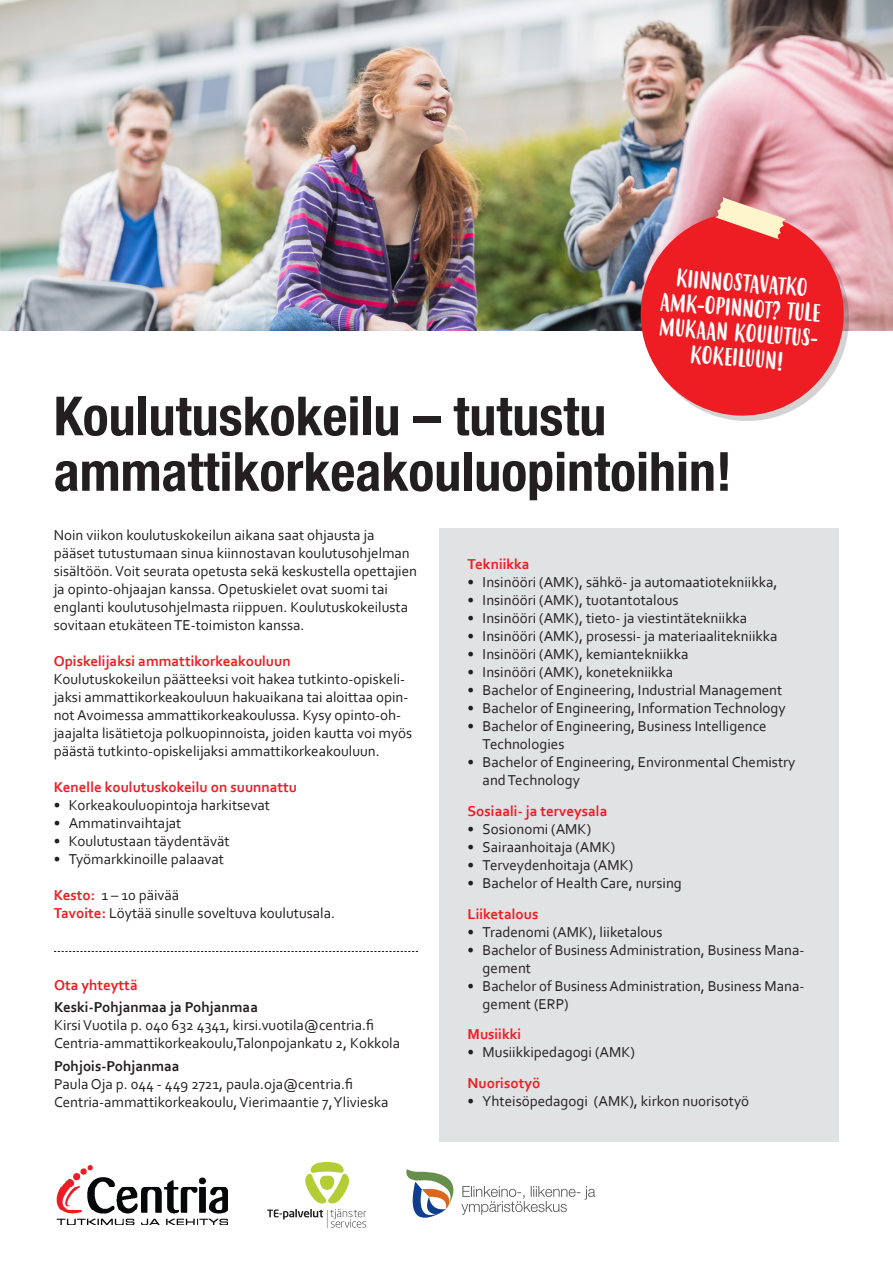
<style>
.page{position:relative;width:893px;height:1263px;background:#fff}
.page>*{position:absolute;margin:0;border:0;box-sizing:border-box;transform-origin:0 0}
.otsikko_1{font:700 condensed 54px/55.5px "Helvetica Neue";color:#231f20}
.t1{font:24.3px/24.9px "Budidaya";color:#fff;text-align:center}
.leipis{font:15px/18px "Corbel";color:#231f20}
.leipis-2{font:700 15px "Corbel";color:#ee1d23}
.leipis-3{font:700 15px "Corbel";color:#231f20}
.s1{font-weight:700;color:#ee1d23}
</style>
<div class="page">
<div style="left:439px;top:528px;width:400px;height:614px;background:#e1e2e4"></div>
<img style="left:0;top:0;width:893px;height:330px">
<img style="left:56px;top:1165px;width:172px;height:60px">
<svg style="left:267px;top:1162px;width:99px;height:66px"></svg>
<svg style="left:461px;top:1186px;width:134px;height:29px"></svg>
<svg style="left:406px;top:1170px;width:48px;height:48px"></svg>
<div style="left:645px;top:217px;width:204px;height:204px;background:#231f20;opacity:.2"></div>
<svg style="left:639px;top:197px;width:207px;height:220px;background:#e85257"></svg>
<svg style="left:54px;top:951px;width:364px;height:1px"></svg>
<p class="t1" style="left:663px;top:266px;width:166px;rotate:4deg">KIINNOSTAVATKO<br>AMK-OPINNOT? TULE<br>MUKAAN KOULUTUS-</p>
<p class="t1" style="left:692px;top:343px;width:94px;rotate:4deg">KOKEILUUN!</p>
<p class="otsikko_1" style="left:54px;top:388px;width:680px">Koulutuskokeilu – tutustu ammattikorkeakouluopintoihin!</p>
<p class="leipis" style="left:54px;top:526px;width:365px">Noin viikon koulutuskokeilun aikana saat ohjausta ja pääset tutustumaan sinua kiinnostavan koulutusohjelman sisältöön. Voit seurata opetusta sekä keskustella opettajien ja opinto-ohjaajan kanssa. Opetuskielet ovat suomi tai englanti koulutusohjelmasta riippuen. Koulutuskokeilusta sovitaan etukäteen TE-toimiston kanssa.</p>
<p class="leipis-2" style="left:54px;top:652px;width:238px">Opiskelijaksi ammattikorkeakouluun</p>
<p class="leipis" style="left:54px;top:670px;width:360px">Koulutuskokeilun päätteeksi voit hakea tutkinto-opiskeli&shy;jaksi ammattikorkeakouluun hakuaikana tai aloittaa opin&shy;not Avoimessa ammattikorkeakoulussa. Kysy opinto-oh&shy;jaajalta lisätietoja polkuopinnoista, joiden kautta voi myös päästä tutkinto-opiskelijaksi ammattikorkeakouluun.</p>
<p class="leipis-2" style="left:54px;top:778px;width:245px">Kenelle koulutuskokeilu on suunnattu</p>
<p class="leipis" style="left:54px;top:796px;width:218px">• Korkeakouluopintoja harkitsevat</p>
<p class="leipis" style="left:54px;top:814px;width:129px">• Ammatinvaihtajat</p>
<p class="leipis" style="left:54px;top:832px;width:177px">• Koulutustaan täydentävät</p>
<p class="leipis" style="left:54px;top:850px;width:172px">• Työmarkkinoille palaavat</p>
<p class="leipis" style="left:54px;top:886px;width:127px"><span class="s1">Kesto:</span> 1 – 10 päivää</p>
<p class="leipis" style="left:54px;top:904px;width:283px"><span class="s1">Tavoite:</span> Löytää sinulle soveltuva koulutusala.</p>
<p class="leipis-2" style="left:54px;top:976px;width:85px">Ota yhteyttä</p>
<p class="leipis-3" style="left:54px;top:998px;width:206px">Keski-Pohjanmaa ja Pohjanmaa</p>
<p class="leipis" style="left:54px;top:1016px;width:322px">Kirsi Vuotila p. 040 632 4341, kirsi.vuotila@centria.fi</p>
<p class="leipis" style="left:54px;top:1034px;width:348px">Centria-ammattikorkeakoulu,Talonpojankatu 2, Kokkola</p>
<p class="leipis-3" style="left:54px;top:1056px;width:127px">Pohjois-Pohjanmaa</p>
<p class="leipis" style="left:54px;top:1074px;width:301px">Paula Oja p. 044 - 449 2721, paula.oja@centria.fi</p>
<p class="leipis" style="left:54px;top:1092px;width:336px">Centria-ammattikorkeakoulu, Vierimaantie 7, Ylivieska</p>
<p class="leipis-2" style="left:468px;top:555px;width:64px">Tekniikka</p>
<p class="leipis" style="left:468px;top:573px;width:311px">• Insinööri (AMK), sähkö- ja automaatiotekniikka,</p>
<p class="leipis" style="left:468px;top:591px;width:212px">• Insinööri (AMK), tuotantotalous</p>
<p class="leipis" style="left:468px;top:609px;width:281px">• Insinööri (AMK), tieto- ja viestintätekniikka</p>
<p class="leipis" style="left:468px;top:627px;width:311px">• Insinööri (AMK), prosessi- ja materiaalitekniikka</p>
<p class="leipis" style="left:468px;top:645px;width:222px">• Insinööri (AMK), kemiantekniikka</p>
<p class="leipis" style="left:468px;top:663px;width:207px">• Insinööri (AMK), konetekniikka</p>
<p class="leipis" style="left:468px;top:681px;width:316px">• Bachelor of Engineering, Industrial Management</p>
<p class="leipis" style="left:468px;top:699px;width:319px">• Bachelor of Engineering, Information Technology</p>
<p class="leipis" style="left:483px;top:717px;width:286px;text-indent:-15px">• Bachelor of Engineering, Business Intelligence<br>Technologies</p>
<p class="leipis" style="left:483px;top:753px;width:314px;text-indent:-15px">• Bachelor of Engineering, Environmental Chemistry and Technology</p>
<p class="leipis-2" style="left:468px;top:801px;width:141px">Sosiaali- ja terveysala</p>
<p class="leipis" style="left:468px;top:819px;width:125px">• Sosionomi (AMK)</p>
<p class="leipis" style="left:468px;top:837px;width:149px">• Sairaanhoitaja (AMK)</p>
<p class="leipis" style="left:468px;top:855px;width:167px">• Terveydenhoitaja (AMK)</p>
<p class="leipis" style="left:468px;top:873px;width:216px">• Bachelor of Health Care, nursing</p>
<p class="leipis-2" style="left:468px;top:904px;width:72px">Liiketalous</p>
<p class="leipis" style="left:468px;top:922px;width:196px">• Tradenomi (AMK), liiketalous</p>
<p class="leipis" style="left:483px;top:940px;width:323px;text-indent:-15px">• Bachelor of Business Administration, Business Mana&shy;gement</p>
<p class="leipis" style="left:483px;top:976px;width:323px;text-indent:-15px">• Bachelor of Business Administration, Business Mana&shy;gement (ERP)</p>
<p class="leipis-2" style="left:468px;top:1025px;width:55px">Musiikki</p>
<p class="leipis" style="left:468px;top:1043px;width:169px">• Musiikkipedagogi (AMK)</p>
<p class="leipis-2" style="left:468px;top:1074px;width:74px">Nuorisotyö</p>
<p class="leipis" style="left:468px;top:1092px;width:283px">• Yhteisöpedagogi (AMK), kirkon nuorisotyö</p>
</div>
